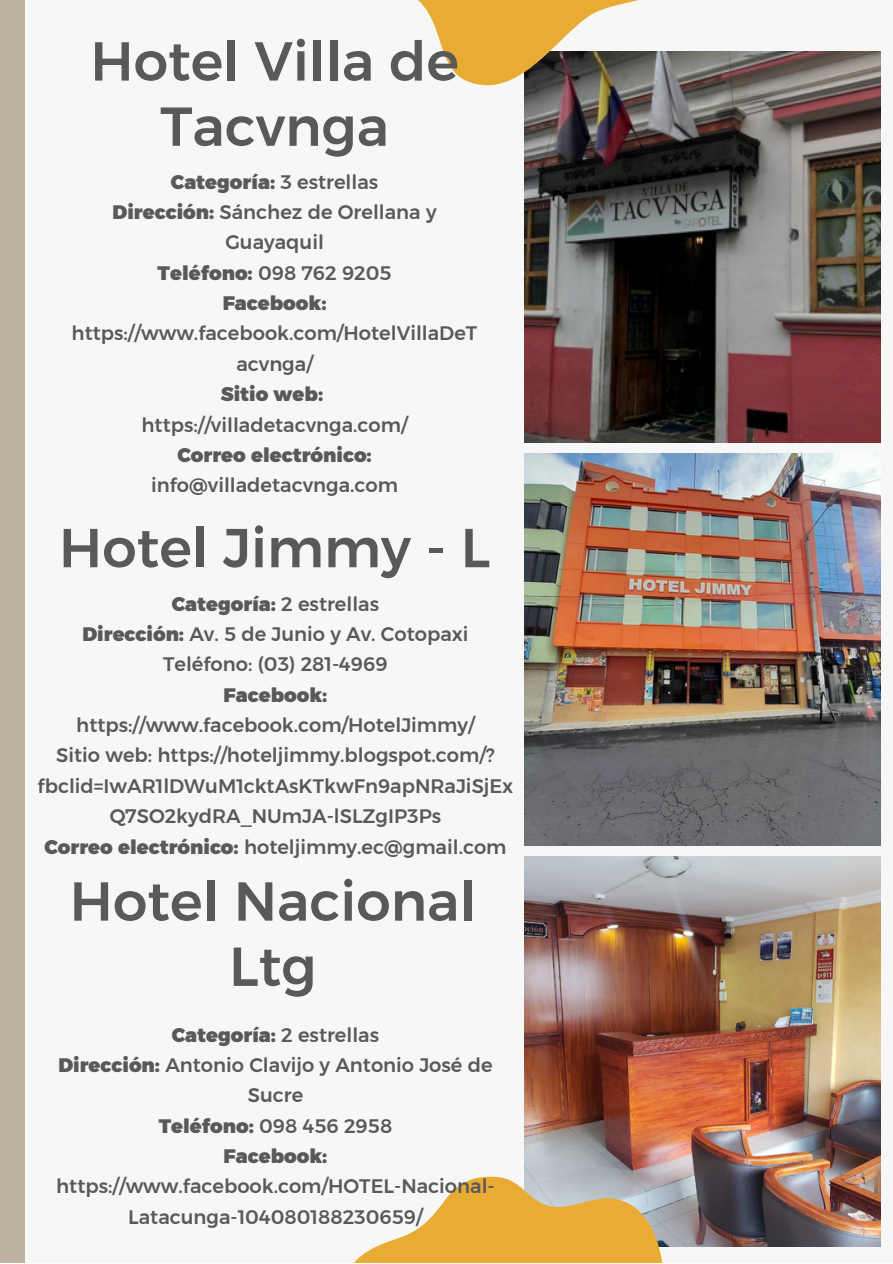
<style>
.page{position:relative;width:893px;height:1264px;background:#fff}
.page>*{position:absolute;margin:0;border:0;box-sizing:border-box;transform-origin:0 0}
.t1{font:54.75px/65.2px "Kief Montaser Medium";color:#595959;text-align:center}
.t2{font:19.5px/30.3px "Kief Montaser Medium";color:#595959;text-align:center}
.t3{font:19.5px "Kief Montaser Black";color:#595959}
.s1{font-family:"Kief Montaser Medium"}
.s2{font-family:"Kief Montaser Black"}
</style>
<div class="page">
<div style="left:0;top:0;width:892px;height:1262px;background:#f7f7f7"></div>
<img style="left:524px;top:51px;width:356px;height:391px">
<img style="left:524px;top:453px;width:356px;height:392px">
<img style="left:524px;top:856px;width:356px;height:390px">
<svg style="left:418px;top:0;width:323px;height:146px"></svg>
<img style="left:355px;top:1112px;width:404px;height:150px">
<div style="left:0;top:0;width:25px;height:1262px;background:#beb2a1"></div>
<h1 class="t1" style="left:90px;top:28px;width:370px">Hotel Villa de<br>Tacvnga</h1>
<p class="t3" style="left:171px;top:170px;width:209px">Categoría: <span class="s1">3 estrellas</span></p>
<p class="t2" style="left:113px;top:197px;width:325px"><span class="s2">Dirección:</span> Sánchez de Orellana y<br>Guayaquil<br><span class="s2">Teléfono:</span> 098 762 9205</p>
<p class="t3" style="left:223px;top:291px;width:105px">Facebook:</p>
<p class="t2" style="left:72px;top:318px;width:407px">https://www.facebook.com/HotelVillaDeT acvnga/</p>
<p class="t3" style="left:221px;top:382px;width:104px">Sitio web:</p>
<p class="t2" style="left:141px;top:409px;width:268px">https://villadetacvnga.com/</p>
<p class="t3" style="left:177px;top:443px;width:196px">Correo electrónico:</p>
<p class="t2" style="left:151px;top:470px;width:248px">info@villadetacvnga.com</p>
<h1 class="t1" style="left:59px;top:515px;width:433px">Hotel Jimmy - L</h1>
<p class="t3" style="left:172px;top:591px;width:209px">Categoría: <span class="s1">2 estrellas</span></p>
<p class="t2" style="left:82px;top:619px;width:387px"><span class="s2">Dirección:</span> Av. 5 de Junio y Av. Cotopaxi<br>Teléfono: (03) 281-4969</p>
<p class="t3" style="left:223px;top:682px;width:105px">Facebook:</p>
<p class="t2" style="left:38px;top:710px;width:477px">https://www.facebook.com/HotelJimmy/<br>Sitio web: https://hoteljimmy.blogspot.com/? fbclid=IwAR1lDWuM1cktAsKTkwFn9apNRaJiSjEx Q7SO2kydRA_NUmJA-lSLZgIP3Ps<br><span class="s2">Correo electrónico:</span> hoteljimmy.ec@gmail.com</p>
<h1 class="t1" style="left:70px;top:868px;width:408px">Hotel Nacional<br>Ltg</h1>
<p class="t3" style="left:172px;top:1022px;width:209px">Categoría: <span class="s1">2 estrellas</span></p>
<p class="t2" style="left:58px;top:1049px;width:435px"><span class="s2">Dirección:</span> Antonio Clavijo y Antonio José de<br>Sucre<br><span class="s2">Teléfono:</span> 098 456 2958</p>
<p class="t3" style="left:223px;top:1144px;width:105px">Facebook:</p>
<p class="t2" style="left:56px;top:1171px;width:440px">https://www.facebook.com/HOTEL-Nacional-<br>Latacunga-104080188230659/</p>
</div>
